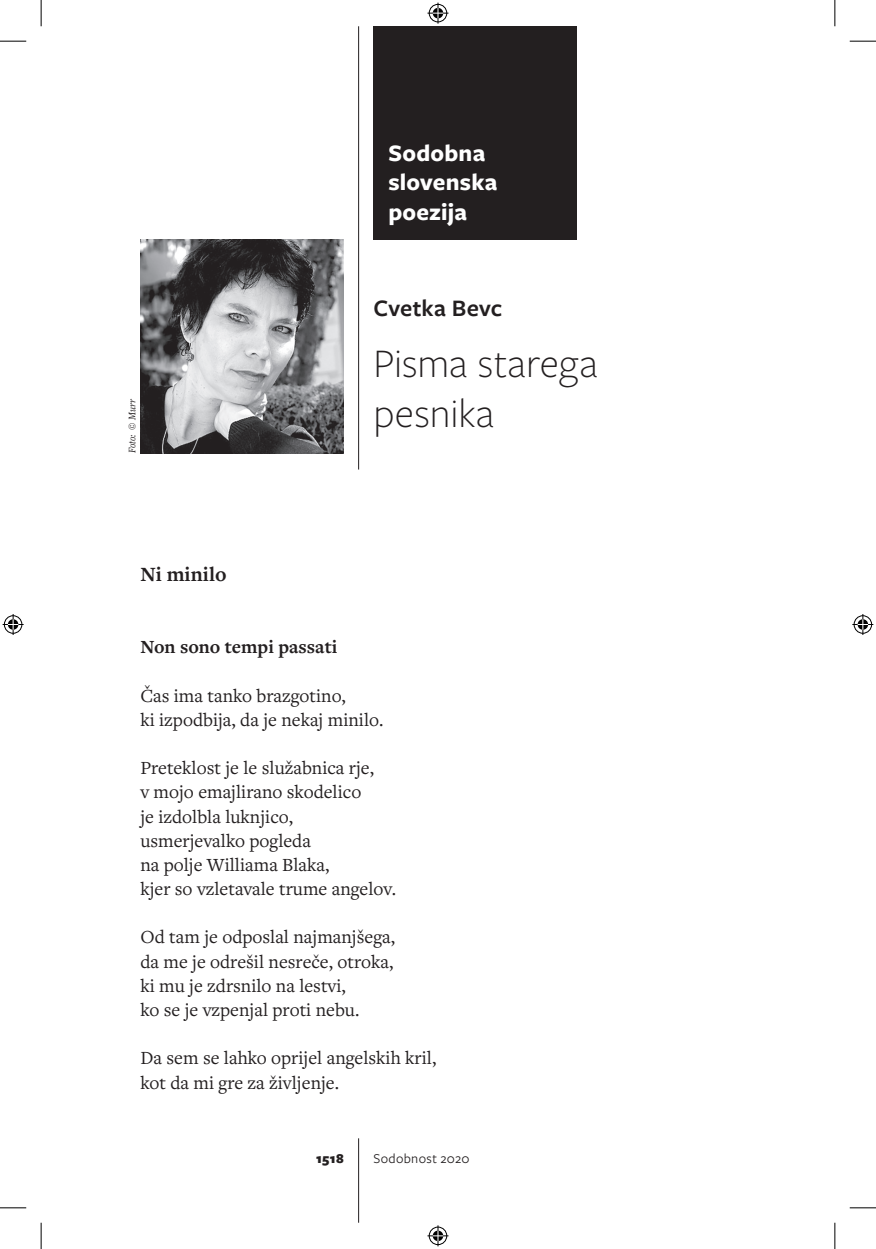
<style>
.page{position:relative;width:876px;height:1249px;background:#fff}
.page>*{position:absolute;margin:0;border:0;box-sizing:border-box;transform-origin:0 0}
.t1{font:300 42px/50.4px "Freight Sans Pro";color:#231f20}
.t2{font:700 24.5px/29.4px "Freight Sans Pro";letter-spacing:.01em;color:#fff}
.t3{font:600 24.5px "Freight Sans Pro";letter-spacing:.005em;color:#231f20}
.t4{font:700 21px "Freight Text Pro";color:#231f20}
.t5{font:19.25px/24.2px "Freight Text Pro";color:#231f20}
.t6{font:700 19.25px "Freight Text Pro";color:#231f20}
.t7{font:14px "Freight Sans Pro";letter-spacing:.025em;color:#231f20}
.t8{font:900 14px "Freight Sans Pro";color:#231f20}
.t9{font:italic 10.5px "Freight Text Pro";color:#231f20;scale:.95 1}
</style>
<div class="page">
<img style="left:140px;top:240px;width:204px;height:213px">
<hr style="left:358px;top:1137px;width:1px;height:85px;background:#231f20">
<hr style="left:358px;top:26px;width:1px;height:443px;background:#231f20">
<div style="left:373px;top:26px;width:204px;height:214px;background:#231f20"></div>
<svg style="left:0;top:41px;width:26px;height:1px"></svg>
<svg style="left:850px;top:41px;width:26px;height:1px"></svg>
<svg style="left:0;top:1207px;width:26px;height:1px"></svg>
<svg style="left:850px;top:1207px;width:26px;height:1px"></svg>
<svg style="left:41px;top:0;width:1px;height:26px"></svg>
<svg style="left:41px;top:1222px;width:1px;height:26px"></svg>
<svg style="left:835px;top:0;width:1px;height:26px"></svg>
<svg style="left:835px;top:1222px;width:1px;height:26px"></svg>
<svg style="left:427px;top:3px;width:21px;height:21px"></svg>
<svg style="left:427px;top:1225px;width:21px;height:20px"></svg>
<svg style="left:3px;top:614px;width:21px;height:21px"></svg>
<svg style="left:852px;top:614px;width:21px;height:21px"></svg>
<p class="t9" style="left:125px;top:453px;width:58px;rotate:-90deg">Foto: © Murr</p>
<p class="t4" style="left:140px;top:560px;width:88px">Ni minilo</p>
<p class="t2" style="left:388px;top:137px;width:110px">Sodobna slovenska poezija</p>
<p class="t3" style="left:373px;top:292px;width:130px">Cvetka Bevc</p>
<h1 class="t1" style="left:373px;top:336px;width:226px">Pisma starega pesnika</h1>
<p class="t6" style="left:140px;top:634px;width:199px">Non sono tempi passati</p>
<p class="t5" style="left:140px;top:682px;width:245px">Čas ima tanko brazgotino,<br>ki izpodbija, da je nekaj minilo.</p>
<p class="t5" style="left:140px;top:755px;width:257px">Preteklost je le služabnica rje,<br>v mojo emajlirano skodelico<br>je izdolbla luknjico, usmerjevalko pogleda<br>na polje Williama Blaka,<br>kjer so vzletavale trume angelov.</p>
<p class="t5" style="left:140px;top:924px;width:256px">Od tam je odposlal najmanjšega, da me je odrešil nesreče, otroka, ki mu je zdrsnilo na lestvi,<br>ko se je vzpenjal proti nebu.</p>
<p class="t5" style="left:140px;top:1045px;width:298px">Da sem se lahko oprijel angelskih kril, kot da mi gre za življenje.</p>
<p class="t8" style="left:316px;top:1147px;width:29px">1518</p>
<p class="t7" style="left:373px;top:1148px;width:98px">Sodobnost 2020</p>
</div>
